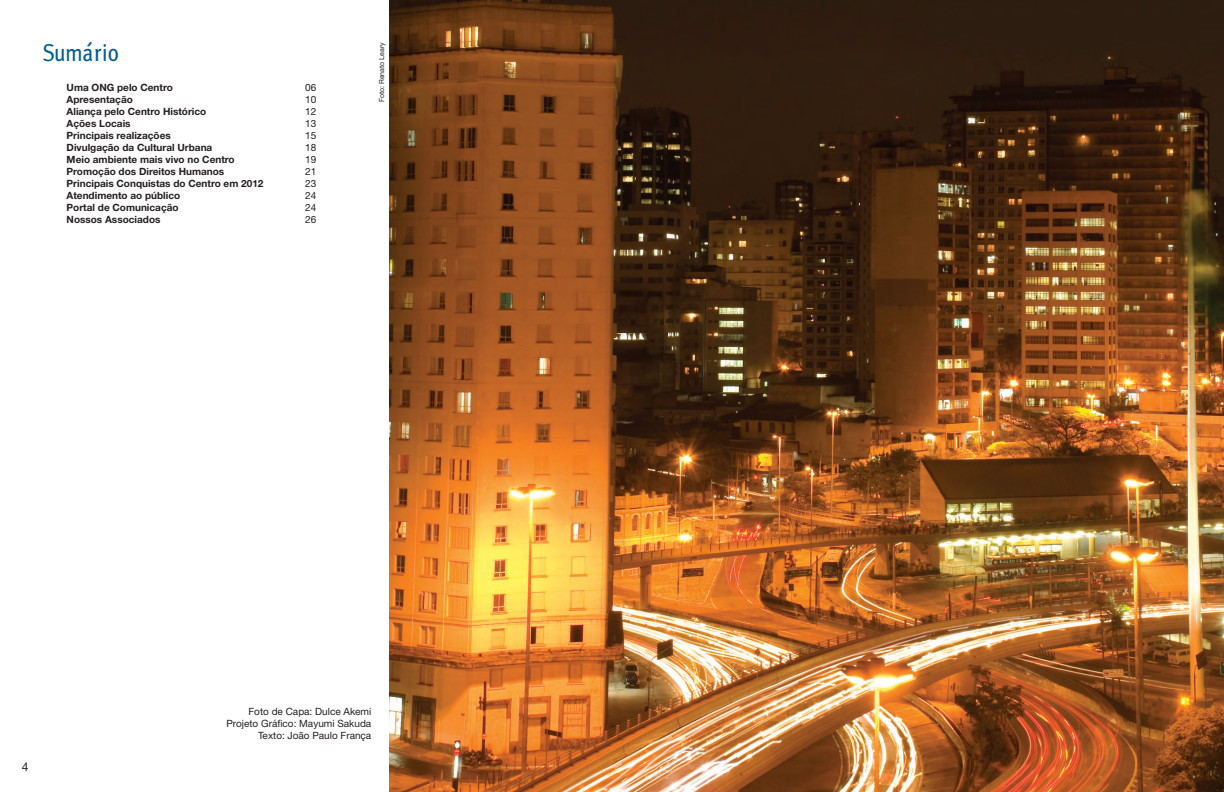
<style>
.page{position:relative;width:1224px;height:792px;background:#fff}
.page>*{position:absolute;margin:0;border:0;box-sizing:border-box;transform-origin:0 0}
.t1{font:24px "Vivao Centro";color:#005d95}
.t2{font:12px "Helvetica Neue LT Std";color:#231f20}
.t3{font:700 10px/12px "Helvetica Neue LT Std";color:#231f20}
.t4{font:10px/12px "Helvetica Neue LT Std";color:#231f20;text-align:right}
.t5{font:7px "Helvetica Neue LT Std";color:#231f20}
</style>
<div class="page">
<img style="left:389px;top:0;width:835px;height:792px">
<h1 class="t1" style="left:43px;top:37px;width:78px">Sumário</h1>
<p class="t3" style="left:67px;top:81px;width:198px">Uma ONG pelo Centro<br>Apresentação<br>Aliança pelo Centro Histórico<br>Ações Locais<br>Principais realizações<br>Divulgação da Cultural Urbana<br>Meio ambiente mais vivo no Centro<br>Promoção dos Direitos Humanos<br>Principais Conquistas do Centro em 2012<br>Atendimento ao público<br>Portal de Comunicação<br>Nossos Associados</p>
<p class="t4" style="left:305px;top:81px;width:13px;text-align:justify">06<br>10<br>12<br>13<br>15<br>18<br>19<br>21<br>23<br>24<br>24<br>26</p>
<p class="t5" style="left:377px;top:102px;width:61px;rotate:-90deg">Foto: Renato Leary</p>
<p class="t2" style="left:22px;top:760px;width:8px">4</p>
<p class="t4" style="left:227px;top:705px;width:146px">Foto de Capa: Dulce Akemi<br>Projeto Gráfico: Mayumi Sakuda<br>Texto: João Paulo França</p>
</div>
